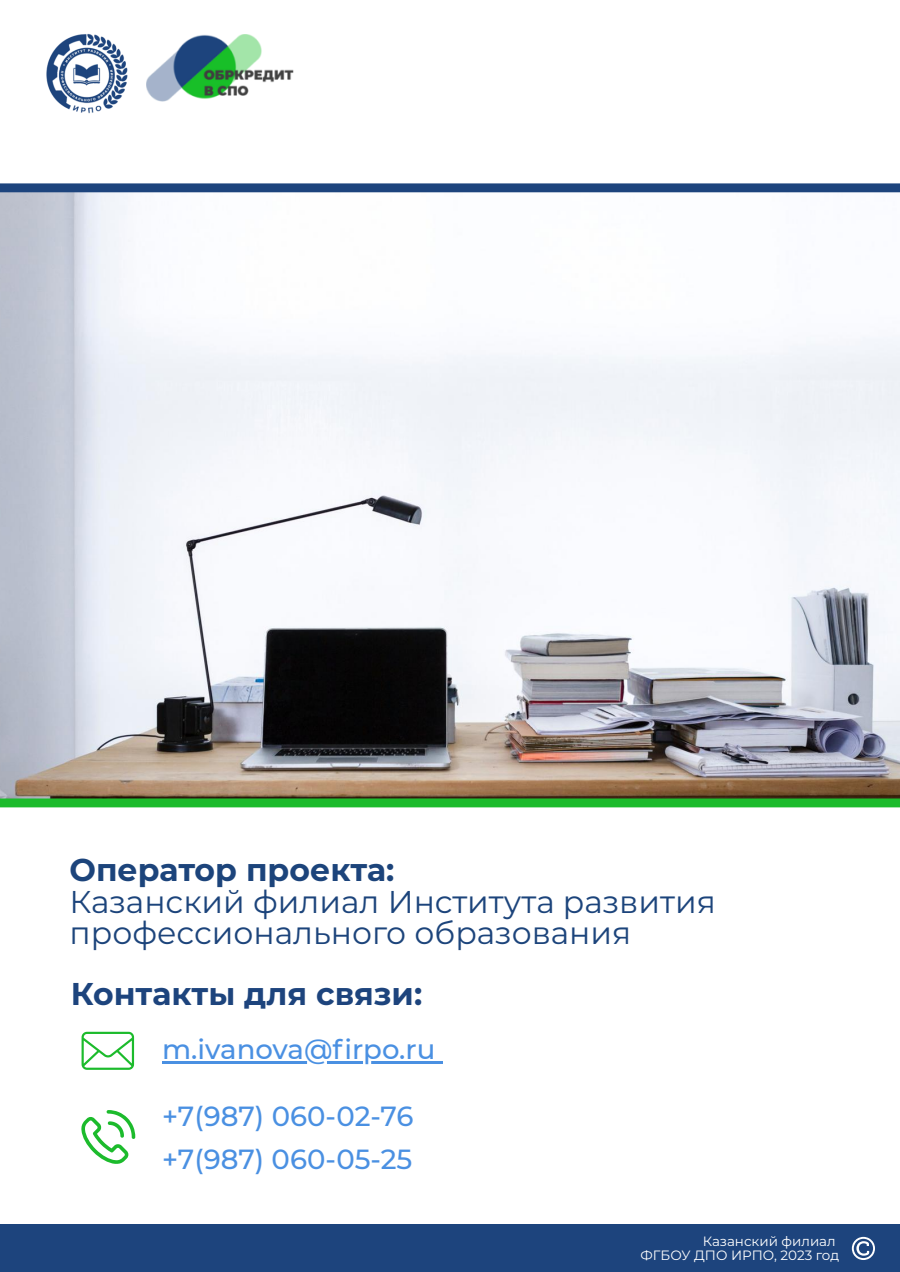
<style>
.page{position:relative;width:900px;height:1272px;background:#fff}
.page>*{position:absolute;margin:0;border:0;box-sizing:border-box;transform-origin:0 0}
.t1{font:31.5px/31.5px "Montserrat";color:#1c447b}
.t2{font:700 31.5px "Montserrat";color:#1d447d}
.t3{font:700 31.5px "Montserrat";color:#1c447b}
.t4{font:500 27.6px "Montserrat";color:#4a90e2}
.t5{font:13.5px "Montserrat";color:#fff}
</style>
<div class="page">
<img style="left:46px;top:33px;width:82px;height:81px">
<img style="left:146px;top:34px;width:148px;height:68px">
<svg style="left:81px;top:1110px;width:54px;height:54px"></svg>
<svg style="left:82px;top:1032px;width:52px;height:38px"></svg>
<hr style="left:162px;top:1061px;width:273px;height:2px;background:#4a90e2">
<svg style="left:435px;top:1061px;width:8px;height:2px"></svg>
<img style="left:0;top:193px;width:900px;height:605px">
<div style="left:0;top:183px;width:900px;height:9px;background:#1d447d"></div>
<div style="left:0;top:798px;width:900px;height:9px;background:#1cbb2c"></div>
<div style="left:0;top:1224px;width:900px;height:48px;background:#1d447d"></div>
<svg style="left:852px;top:1237px;width:23px;height:23px"></svg>
<p class="t3" style="left:70px;top:851px;width:326px">Оператор проекта:</p>
<p class="t1" style="left:70px;top:885px;width:648px">Казанский филиал Института развития профессионального образования</p>
<p class="t2" style="left:71px;top:975px;width:353px">Контакты для связи:</p>
<p class="t4" style="left:162px;top:1032px;width:275px">m.ivanova@firpo.ru</p>
<p class="t4" style="left:162px;top:1100px;width:253px">+7(987) 060-02-76</p>
<p class="t4" style="left:162px;top:1142px;width:252px">+7(987) 060-05-25</p>
<p class="t5" style="left:703px;top:1233px;width:134px">Казанский филиал</p>
<p class="t5" style="left:640px;top:1247px;width:200px">ФГБОУ ДПО ИРПО, 2023 год</p>
<p class="t5" style="left:705px;top:1233px;width:134px">Казанский филиал</p>
<p class="t5" style="left:643px;top:1247px;width:200px">ФГБОУ ДПО ИРПО, 2023 год</p>
</div>
